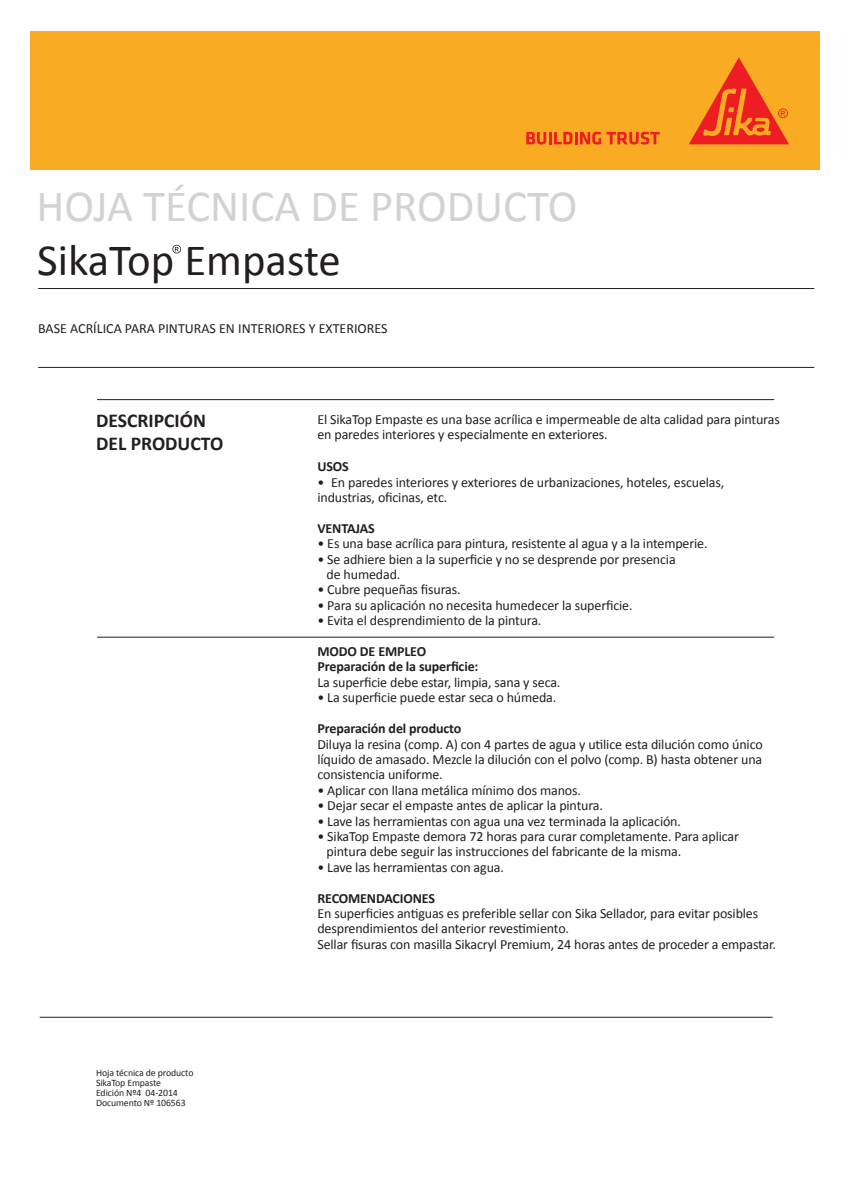
<style>
.page{position:relative;width:851px;height:1191px;background:#fff}
.page>*{position:absolute;margin:0;border:0;box-sizing:border-box;transform-origin:0 0}
.t1{font:44.8px "Calibri";color:#d1d2d4}
.t2{font:44.8px "Calibri";color:#231f20}
.t3{font:700 19.6px/23.6px "Calibri";color:#231f20}
.t4{font:14px/15.4px "Calibri";letter-spacing:-.01em;color:#231f20}
.t5{font:700 14px/15.4px "Calibri";letter-spacing:-.01em;color:#231f20}
.t6{font:9.8px/9.8px "Calibri";letter-spacing:-.01em;color:#231f20}
</style>
<div class="page">
<hr style="left:38px;top:288px;width:776px;height:1px;background:#231f20">
<hr style="left:38px;top:367px;width:776px;height:1px;background:#231f20">
<hr style="left:40px;top:1017px;width:732px;height:1px;background:#231f20">
<hr style="left:97px;top:399px;width:677px;height:1px;background:#231f20">
<hr style="left:97px;top:637px;width:677px;height:1px;background:#231f20">
<svg style="left:172px;top:245px;width:9px;height:8px"></svg>
<div style="left:31px;top:31px;width:788px;height:139px;background:#faab24"></div>
<svg style="left:526px;top:132px;width:133px;height:13px"></svg>
<svg style="left:689px;top:57px;width:100px;height:87px"></svg>
<h1 class="t1" style="left:37px;top:177px;width:542px">HOJA TÉCNICA DE PRODUCTO</h1>
<h1 class="t2" style="left:37px;top:231px;width:305px">SikaTop Empaste</h1>
<p class="t4" style="left:38px;top:321px;width:351px">BASE ACRÍLICA PARA PINTURAS EN INTERIORES Y EXTERIORES</p>
<h2 class="t3" style="left:96px;top:408px;width:129px">DESCRIPCIÓN<br>DEL PRODUCTO</h2>
<p class="t4" style="left:317px;top:411px;width:464px">El SikaTop Empaste es una base acrílica e impermeable de alta calidad para pinturas en paredes interiores y especialmente en exteriores.</p>
<p class="t5" style="left:317px;top:459px;width:33px">USOS</p>
<p class="t4" style="left:317px;top:474px;width:408px">• En paredes interiores y exteriores de urbanizaciones, hoteles, escuelas, industrias, oficinas, etc.</p>
<p class="t5" style="left:317px;top:520px;width:59px">VENTAJAS</p>
<p class="t4" style="left:317px;top:536px;width:391px">• Es una base acrílica para pintura, resistente al agua y a la intemperie.</p>
<p class="t4" style="left:326px;top:551px;width:350px;text-indent:-9px">• Se adhiere bien a la superficie y no se desprende por presencia de humedad.</p>
<p class="t4" style="left:317px;top:582px;width:145px">• Cubre pequeñas fisuras.</p>
<p class="t4" style="left:317px;top:597px;width:316px">• Para su aplicación no necesita humedecer la superficie.</p>
<p class="t4" style="left:317px;top:613px;width:225px">• Evita el desprendimiento de la pintura.</p>
<p class="t5" style="left:317px;top:643px;width:162px">MODO DE EMPLEO<br>Preparación de la superficie:</p>
<p class="t4" style="left:317px;top:674px;width:244px">La superficie debe estar, limpia, sana y seca.</p>
<p class="t4" style="left:317px;top:690px;width:240px">• La superficie puede estar seca o húmeda.</p>
<p class="t5" style="left:317px;top:720px;width:145px">Preparación del producto</p>
<p class="t4" style="left:317px;top:736px;width:446px;text-align:justify">Diluya la resina (comp. A) con 4 partes de agua y utilice esta dilución como único líquido de amasado. Mezcle la dilución con el polvo (comp. B) hasta obtener una consistencia uniforme.</p>
<p class="t4" style="left:317px;top:782px;width:265px">• Aplicar con llana metálica mínimo dos manos.</p>
<p class="t4" style="left:317px;top:798px;width:287px">• Dejar secar el empaste antes de aplicar la pintura.</p>
<p class="t4" style="left:317px;top:813px;width:365px">• Lave las herramientas con agua una vez terminada la aplicación.</p>
<p class="t4" style="left:326px;top:828px;width:414px;text-indent:-9px">• SikaTop Empaste demora 72 horas para curar completamente. Para aplicar pintura debe seguir las instrucciones del fabricante de la misma.</p>
<p class="t4" style="left:317px;top:859px;width:188px">• Lave las herramientas con agua.</p>
<p class="t5" style="left:317px;top:890px;width:119px">RECOMENDACIONES</p>
<p class="t4" style="left:317px;top:905px;width:460px">En superficies antiguas es preferible sellar con Sika Sellador, para evitar posibles desprendimientos del anterior revestimiento.<br>Sellar fisuras con masilla Sikacryl Premium, 24 horas antes de proceder a empastar.</p>
<p class="t6" style="left:96px;top:1068px;width:99px">Hoja técnica de producto<br>SikaTop Empaste<br>Edición Nº4 04-2014<br>Documento Nº 106563</p>
</div>
